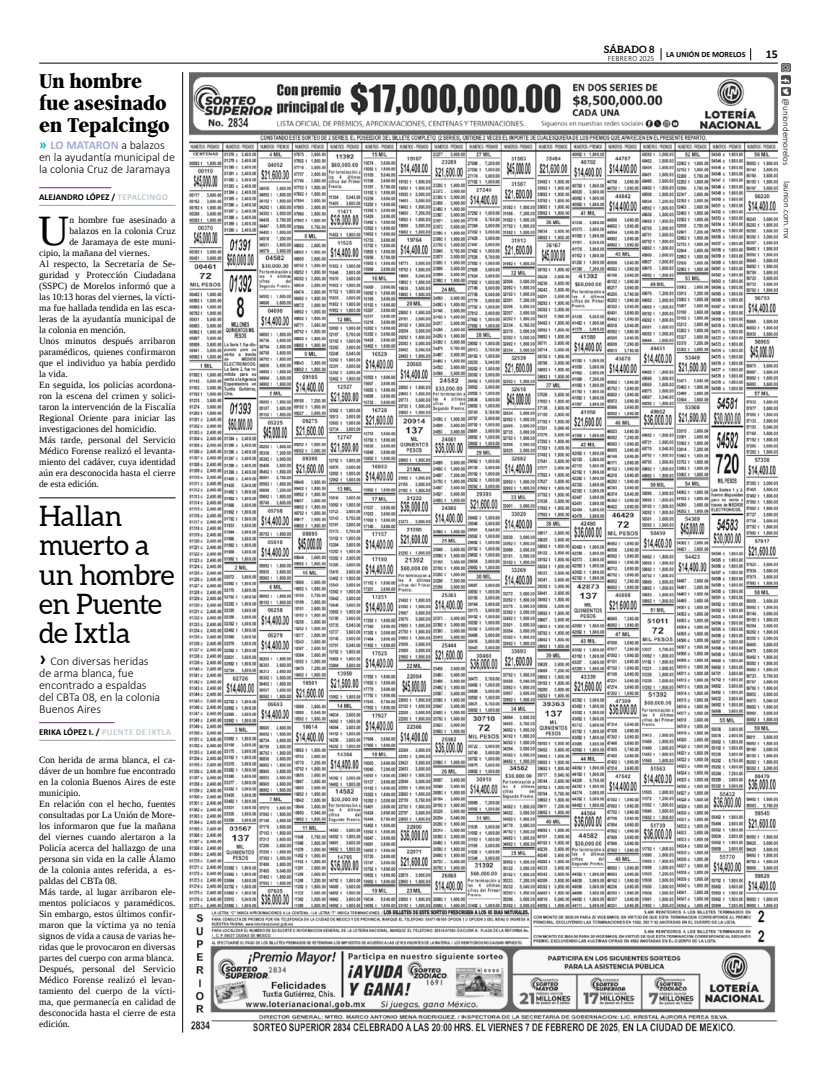
<style>
.page{position:relative;width:823px;height:1078px;background:#fff}
.page>*{position:absolute;margin:0;border:0;box-sizing:border-box;transform-origin:0 0}
.t1{font:43.1px "Liberation Serif";color:#000}
.t2{font:28.1px/29.2px "Aleo";letter-spacing:-.015em;color:#000}
.t3{font:800 21px/22px "Pobla";letter-spacing:-.01em;color:#000}
.t4{font:300 12px/12px "Calibri";letter-spacing:-.01em;color:#000}
.t5{font:700 12px "Calibri";color:#000}
.t6{font:700 10px "Aleo";letter-spacing:.005em;color:#000}
.t7{font:9.5px/11px "Liberation Serif";letter-spacing:.01em;color:#000}
.t8{font:300 9px "Calibri";color:#000}
.t9{font:700 9px "Calibri";letter-spacing:.04em;color:#000}
.t10{font:700 9px "Calibri";color:#000}
.t11{font:700 8px "Calibri";color:#000}
.t12{font:300 8px "Calibri";letter-spacing:.04em;color:#000;scale:.94 1}
.s1{font-weight:700;font-size:14px;color:#00afcb}
.s2{font-weight:700;color:#a5add8}
.s3{color:#becbd3}
.s4{font-weight:700;font-size:20px}
</style>
<div class="page">
<img style="left:781px;top:63px;width:9px;height:33px">
<hr style="left:39px;top:63px;width:738px;height:1px;background:#000">
<svg style="left:750px;top:48px;width:1px;height:12px"></svg>
<svg style="left:660px;top:48px;width:1px;height:12px"></svg>
<hr style="left:39px;top:187px;width:72px;height:1px;background:#702283">
<hr style="left:39px;top:205px;width:136px;height:1px;background:#9d9d9c">
<hr style="left:39px;top:722px;width:75px;height:1px;background:#702283">
<hr style="left:39px;top:740px;width:136px;height:1px;background:#9d9d9c">
<hr style="left:39px;top:497px;width:136px;height:1px;background:#000">
<hr style="left:182px;top:72px;width:1px;height:960px;background:#000">
<img style="left:190px;top:72px;width:587px;height:960px">
<h3 class="t3" style="left:39px;top:70px;width:132px">Un hombre fue asesinado en Tepalcingo</h3>
<p class="t4" style="left:39px;top:139px;width:137px"><span class="s1">»</span> <span class="s2">LO MATARON</span> a balazos en la ayudantía municipal de la colonia Cruz de Jaramaya</p>
<p class="t10" style="left:39px;top:190px;width:130px">ALEJANDRO LÓPEZ / <span class="s3">TEPALCINGO</span></p>
<h1 class="t1" style="left:38px;top:203px;width:33px">U</h1>
<p class="t7" style="left:69px;top:214px;width:108px">n hombre fue asesinado a</p>
<p class="t7" style="left:69px;top:225px;width:108px">balazos en la colonia Cruz</p>
<p class="t7" style="left:69px;top:236px;width:108px">de Jaramaya de este muni-</p>
<p class="t7" style="left:39px;top:247px;width:112px">cipio, la mañana del viernes.</p>
<p class="t7" style="left:39px;top:258px;width:138px">Al respecto, la Secretaría de Se-</p>
<p class="t7" style="left:39px;top:269px;width:138px">guridad y Protección Ciudadana</p>
<p class="t7" style="left:39px;top:280px;width:138px">(SSPC) de Morelos informó que a</p>
<p class="t7" style="left:39px;top:291px;width:138px">las 10:13 horas del viernes, la vícti-</p>
<p class="t7" style="left:39px;top:302px;width:138px">ma fue hallada tendida en las esca-</p>
<p class="t7" style="left:39px;top:313px;width:138px">leras de la ayudantía municipal de</p>
<p class="t7" style="left:39px;top:324px;width:88px">la colonia en mención.</p>
<p class="t7" style="left:39px;top:335px;width:138px">Unos minutos después arribaron</p>
<p class="t7" style="left:39px;top:346px;width:138px">paramédicos, quienes confirmaron</p>
<p class="t7" style="left:39px;top:357px;width:138px">que el individuo ya había perdido</p>
<p class="t7" style="left:39px;top:368px;width:30px">la vida.</p>
<p class="t7" style="left:39px;top:379px;width:138px">En seguida, los policías acordona-</p>
<p class="t7" style="left:39px;top:390px;width:138px">ron la escena del crimen y solici-</p>
<p class="t7" style="left:39px;top:401px;width:138px">taron la intervención de la Fiscalía</p>
<p class="t7" style="left:39px;top:412px;width:138px">Regional Oriente para iniciar las</p>
<p class="t7" style="left:39px;top:423px;width:119px">investigaciones del homicidio.</p>
<p class="t7" style="left:39px;top:434px;width:138px">Más tarde, personal del Servicio</p>
<p class="t7" style="left:39px;top:445px;width:138px">Médico Forense realizó el levanta-</p>
<p class="t7" style="left:39px;top:456px;width:138px">miento del cadáver, cuya identidad</p>
<p class="t7" style="left:39px;top:467px;width:138px">aún era desconocida hasta el cierre</p>
<p class="t7" style="left:39px;top:478px;width:61px">de esta edición.</p>
<h2 class="t2" style="left:39px;top:501px;width:137px">Hallan muerto a un hombre en Puente de Ixtla</h2>
<p class="t4" style="left:39px;top:654px;width:123px"><span class="s4">›</span> Con diversas heridas de arma blanca, fue encontrado a espaldas del CBTa 08, en la colonia<br>Buenos Aires</p>
<p class="t9" style="left:39px;top:725px;width:133px">ERIKA LÓPEZ I. / <span class="s3">PUENTE DE IXTLA</span></p>
<p class="t7" style="left:39px;top:753px;width:138px">Con herida de arma blanca, el ca&shy;dáver de un hombre fue encontrado en la colonia Buenos Aires de este municipio.<br>En relación con el hecho, fuentes consultadas por La Unión de More&shy;los informaron que fue la mañana del viernes cuando alertaron a la<br>Policía acerca del hallazgo de una persona sin vida en la calle Álamo de la colonia antes referida, a es&shy;paldas del CBTa 08.<br>Más tarde, al lugar arribaron ele&shy;mentos policiacos y paramédicos.<br>Sin embargo, estos últimos confir&shy;maron que la víctima ya no tenía signos de vida a causa de varias he&shy;ridas que le provocaron en diversas partes del cuerpo con arma blanca.<br>Después, personal del Servicio<br>Médico Forense realizó el levan&shy;tamiento del cuerpo de la vícti&shy;ma, que permanecía en calidad de desconocida hasta el cierre de esta edición.</p>
<p class="t6" style="left:603px;top:44px;width:52px">SÁBADO 8</p>
<p class="t12" style="left:607px;top:53px;width:51px">FEBRERO 2025</p>
<p class="t11" style="left:665px;top:49px;width:81px">LA UNIÓN DE MORELOS</p>
<p class="t5" style="left:765px;top:46px;width:14px">15</p>
<p class="t8" style="left:791px;top:98px;width:69px;rotate:90deg">@uniondemorelos</p>
<p class="t8" style="left:792px;top:181px;width:59px;rotate:90deg">launion.com.mx</p>
</div>
